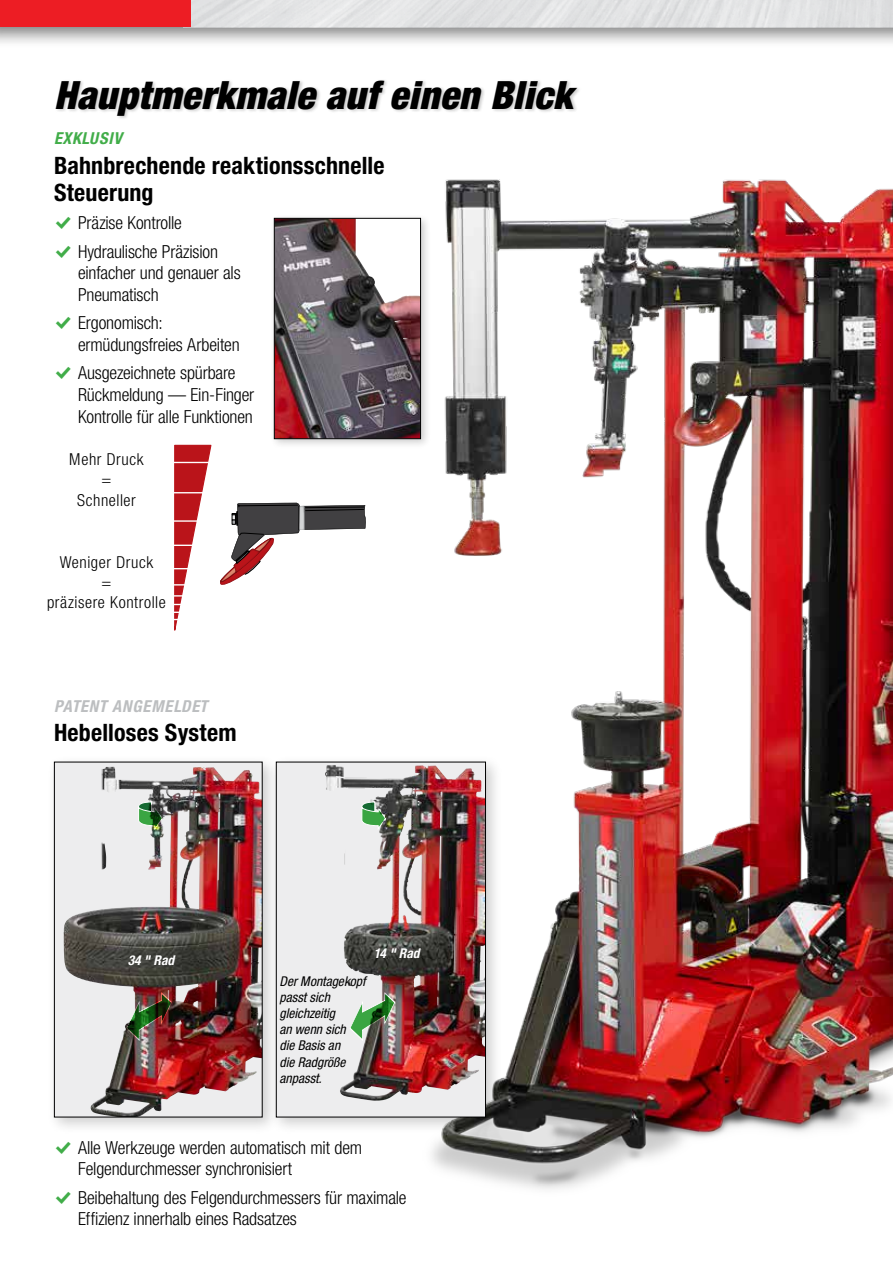
<style>
.page{position:relative;width:893px;height:1263px;background:#fff}
.page>*{position:absolute;margin:0;border:0;box-sizing:border-box;transform-origin:0 0}
.t1{font:italic 900 condensed 39px "Helvetica Neue LT Std";letter-spacing:.01em;color:#000}
.t2{font:700 condensed 24px/27px "Helvetica Neue LT Std";letter-spacing:.01em;color:#000}
.t3{font:300 condensed 18px/21.6px "Helvetica Neue LT Std";letter-spacing:-.01em;color:#000}
.t4{font:300 condensed 16.5px/19.8px "Helvetica Neue LT Std";letter-spacing:.035em;color:#000;text-align:center}
.t5{font:italic 700 condensed 16.5px "Helvetica Neue LT Std";letter-spacing:.045em;color:#bcbec0}
.t6{font:italic 700 condensed 16.5px "Helvetica Neue LT Std";letter-spacing:.04em;color:#41ad49}
.t7{font:italic condensed 13.5px/16.2px "Helvetica Neue LT Std";color:#000}
.t8{font:italic 700 condensed 13.5px "Helvetica Neue LT Std";letter-spacing:.005em;color:#fff}
.s1{font-family:"Modern Pictograms";font-weight:400;font-stretch:normal;font-size:21px;color:#41ad49}
</style>
<div class="page">
<div style="left:0;top:0;width:893px;height:48px;background:#000;opacity:.5"></div>
<div style="left:191px;top:0;width:702px;height:27px;background:#e2e3e4"></div>
<div style="left:0;top:0;width:191px;height:27px;background:#ed1d24"></div>
<div style="left:55px;top:79px;width:527px;height:41px;background:#000;opacity:.2"></div>
<img style="left:372px;top:118px;width:521px;height:1071px">
<div style="left:47px;top:754px;width:232px;height:381px;background:#000;opacity:.2"></div>
<img style="left:56px;top:764px;width:205px;height:351px">
<img style="left:83px;top:767px;width:70px;height:128px">
<div style="left:54px;top:762px;width:209px;height:355px;border:1px solid #000"></div>
<div style="left:269px;top:754px;width:234px;height:380px;background:#000;opacity:.2"></div>
<img style="left:278px;top:764px;width:206px;height:351px">
<img style="left:325px;top:765px;width:67px;height:128px">
<div style="left:276px;top:762px;width:210px;height:355px;border:1px solid #000"></div>
<img style="left:350px;top:982px;width:45px;height:66px">
<img style="left:126px;top:982px;width:46px;height:66px">
<svg style="left:360px;top:802px;width:26px;height:27px"></svg>
<svg style="left:137px;top:802px;width:25px;height:27px"></svg>
<div style="left:270px;top:214px;width:162px;height:236px;background:#000;opacity:.2"></div>
<img style="left:276px;top:220px;width:143px;height:217px">
<div style="left:274px;top:218px;width:147px;height:221px;border:1px solid #000"></div>
<svg style="left:220px;top:503px;width:146px;height:82px"></svg>
<svg style="left:174px;top:444px;width:38px;height:187px"></svg>
<hr style="left:172px;top:462px;width:42px;height:1px;background:#fff">
<hr style="left:172px;top:492px;width:42px;height:1px;background:#fff">
<hr style="left:172px;top:520px;width:42px;height:2px;background:#fff">
<hr style="left:172px;top:545px;width:42px;height:1px;background:#fff">
<hr style="left:172px;top:568px;width:42px;height:1px;background:#fff">
<hr style="left:172px;top:584px;width:42px;height:1px;background:#fff">
<hr style="left:172px;top:612px;width:42px;height:1px;background:#fff">
<hr style="left:172px;top:619px;width:42px;height:1px;background:#fff">
<hr style="left:172px;top:604px;width:42px;height:1px;background:#fff">
<hr style="left:172px;top:595px;width:42px;height:1px;background:#fff">
<h1 class="t1" style="left:54px;top:71px;width:520px">Hauptmerkmale auf einen Blick</h1>
<p class="t6" style="left:54px;top:129px;width:69px">EXKLUSIV</p>
<h2 class="t2" style="left:54px;top:152px;width:332px">Bahnbrechende reaktionsschnelle<br>Steuerung</h2>
<p class="t3" style="left:54px;top:209px;width:166px;line-height:28.3px"><span class="s1">%</span> Präzise Kontrolle<br><span class="s1">%</span> Hydraulische Präzision</p>
<p class="t3" style="left:78px;top:262px;width:164px">einfacher und genauer als<br>Pneumatisch</p>
<p class="t3" style="left:78px;top:312px;width:163px;text-indent:-24px"><span class="s1">%</span> Ergonomisch: ermüdungsfreies Arbeiten</p>
<p class="t3" style="left:78px;top:362px;width:178px;text-indent:-24px"><span class="s1">%</span> Ausgezeichnete spürbare<br>Rückmeldung — Ein-Finger<br>Kontrolle für alle Funktionen</p>
<p class="t4" style="left:69px;top:449px;width:76px">Mehr Druck =</p>
<p class="t4" style="left:77px;top:490px;width:60px">Schneller</p>
<p class="t4" style="left:47px;top:552px;width:120px">Weniger Druck<br>=<br>präzisere Kontrolle</p>
<p class="t5" style="left:54px;top:696px;width:155px">PATENT ANGEMELDET</p>
<h2 class="t2" style="left:54px;top:719px;width:184px">Hebelloses System</h2>
<p class="t8" style="left:128px;top:952px;width:48px">34 " Rad</p>
<p class="t7" style="left:279px;top:973px;width:88px">Der Montagekopf passt sich gleichzeitig<br>an wenn sich<br>die Basis an<br>die Radgröße anpasst.</p>
<p class="t8" style="left:374px;top:945px;width:47px">14 " Rad</p>
<p class="t3" style="left:78px;top:1136px;width:286px;text-indent:-24px"><span class="s1">%</span> Alle Werkzeuge werden automatisch mit dem<br>Felgendurchmesser synchronisiert</p>
<p class="t3" style="left:78px;top:1186px;width:330px;text-indent:-24px"><span class="s1">%</span> Beibehaltung des Felgendurchmessers für maximale<br>Effizienz innerhalb eines Radsatzes</p>
</div>
